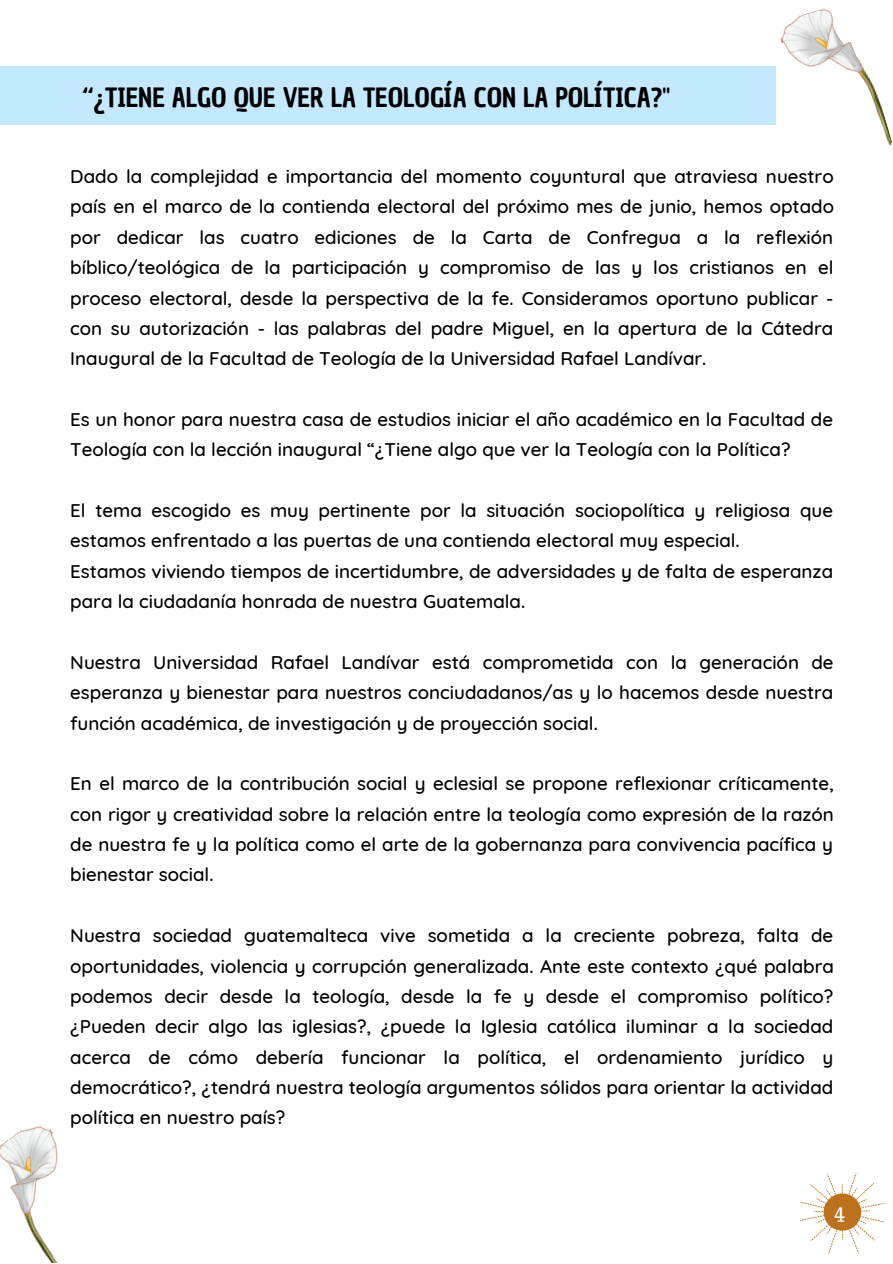
<style>
.page{position:relative;width:893px;height:1264px;background:#fff}
.page>*{position:absolute;margin:0;border:0;box-sizing:border-box;transform-origin:0 0}
.t1{font:27px "Trocchi";color:#fff}
.t2{font:25.95px "Chau Philomene One";color:#000}
.t3{font:19.8px "Trocchi";color:#fff}
.t4{font:500 18.75px/30.3px "Quicksand";color:#000;text-align:justify}
</style>
<div class="page">
<div style="left:0;top:66px;width:775px;height:59px;background:#c4e9ff"></div>
<svg style="left:800px;top:1173px;width:84px;height:80px"></svg>
<img style="left:0;top:1126px;width:58px;height:136px">
<img style="left:775px;top:8px;width:117px;height:138px">
<h2 class="t2" style="left:82px;top:80px;width:590px">“¿TIENE ALGO QUE VER LA TEOLOGÍA CON LA POLÍTICA?"</h2>
<p class="t4" style="left:70px;top:161px;width:765px">Dado la complejidad e importancia del momento coyuntural que atraviesa nuestro país en el marco de la contienda electoral del próximo mes de junio, hemos optado por dedicar las cuatro ediciones de la Carta de Confregua a la reflexión bíblico/teológica de la participación y compromiso de las y los cristianos en el proceso electoral, desde la perspectiva de la fe. Consideramos oportuno publicar - con su autorización - las palabras del padre Miguel, en la apertura de la Cátedra Inaugural de la Facultad de Teología de la Universidad Rafael Landívar.</p>
<p class="t4" style="left:70px;top:404px;width:764px">Es un honor para nuestra casa de estudios iniciar el año académico en la Facultad de<br>Teología con la lección inaugural “¿Tiene algo que ver la Teología con la Política?</p>
<p class="t4" style="left:70px;top:495px;width:764px;text-align:left">El tema escogido es muy pertinente por la situación sociopolítica y religiosa que estamos enfrentado a las puertas de una contienda electoral muy especial.<br>Estamos viviendo tiempos de incertidumbre, de adversidades y de falta de esperanza para la ciudadanía honrada de nuestra Guatemala.</p>
<p class="t4" style="left:70px;top:646px;width:764px">Nuestra Universidad Rafael Landívar está comprometida con la generación de esperanza y bienestar para nuestros conciudadanos/as y lo hacemos desde nuestra función académica, de investigación y de proyección social.</p>
<p class="t4" style="left:70px;top:768px;width:765px">En el marco de la contribución social y eclesial se propone reflexionar críticamente, con rigor y creatividad sobre la relación entre la teología como expresión de la razón de nuestra fe y la política como el arte de la gobernanza para convivencia pacífica y bienestar social.</p>
<p class="t4" style="left:70px;top:920px;width:765px">Nuestra sociedad guatemalteca vive sometida a la creciente pobreza, falta de oportunidades, violencia y corrupción generalizada. Ante este contexto ¿qué palabra podemos decir desde la teología, desde la fe y desde el compromiso político? ¿Pueden decir algo las iglesias?, ¿puede la Iglesia católica iluminar a la sociedad acerca de cómo debería funcionar la política, el ordenamiento jurídico y democrático?, ¿tendrá nuestra teología argumentos sólidos para orientar la actividad política en nuestro país?</p>
<h1 class="t1" style="left:834px;top:1181px;width:16px">3</h1>
<p class="t3" style="left:833px;top:1197px;width:12px">4</p>
</div>
